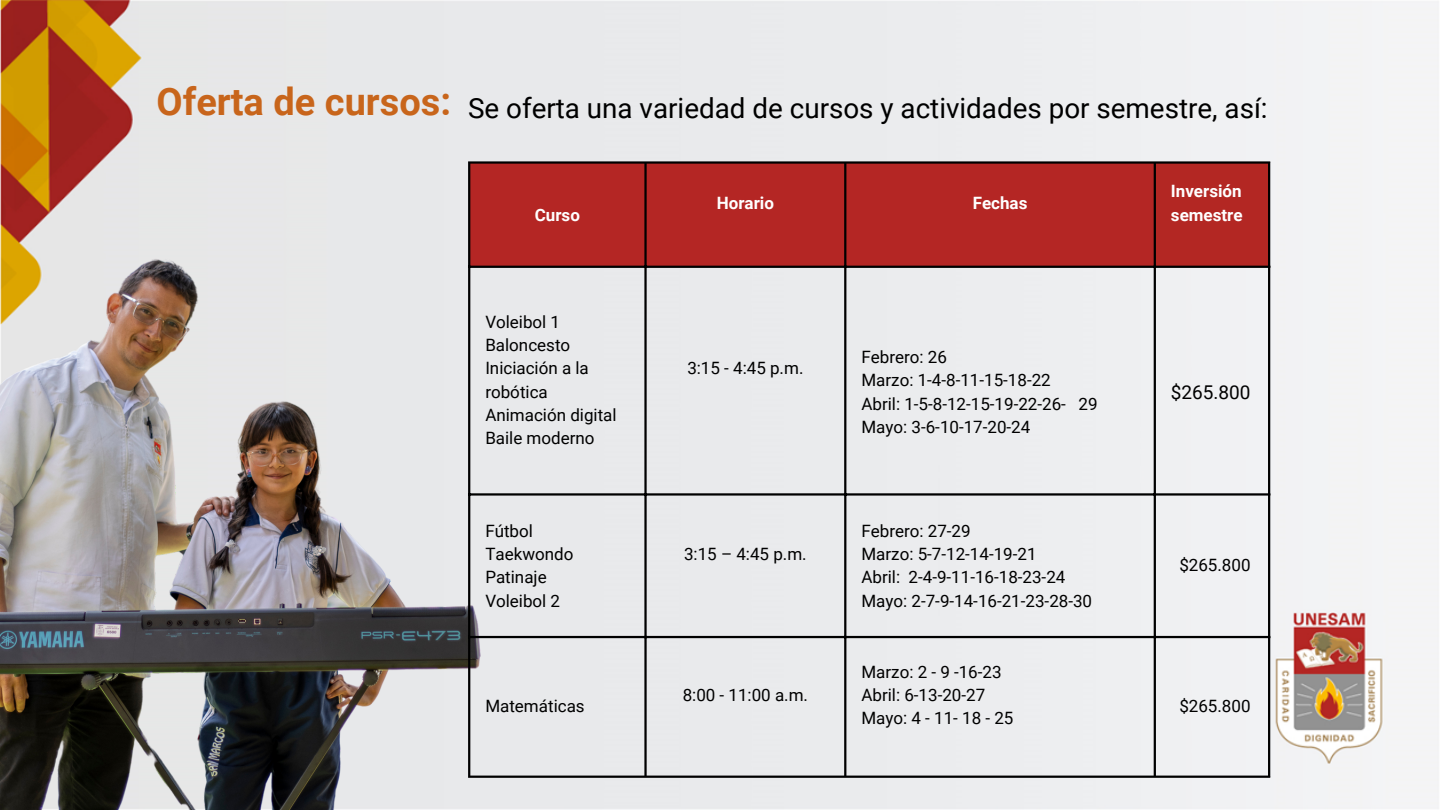
<style>
.page{position:relative;width:1440px;height:810px;background:#fff}
.page>*{position:absolute;margin:0;border:0;box-sizing:border-box;transform-origin:0 0}
.t1{font:700 38px "Roboto";color:#c8651b}
.t2{font:27.8px "Roboto";color:#000}
.t3{font:19px "Roboto";color:#000}
.t4{font:17px/23.2px "Roboto";color:#000}
.t5{font:700 17px/23.2px "Roboto";color:#fff}
</style>
<div class="page">
<div style="left:0;top:0;width:1439px;height:810px;background:#ecedef"></div>
<img style="left:0;top:170px;width:694px;height:640px">
<div style="left:470px;top:164px;width:684px;height:102px;background:#b42624"></div>
<div style="left:1155px;top:162px;width:114px;height:105px;background:#b32723"></div>
<hr style="left:468px;top:164px;width:2px;height:612px;background:#000">
<hr style="left:644px;top:164px;width:3px;height:612px;background:#000">
<hr style="left:844px;top:164px;width:2px;height:612px;background:#000">
<hr style="left:1154px;top:164px;width:2px;height:612px;background:#000">
<hr style="left:1268px;top:164px;width:2px;height:612px;background:#000">
<hr style="left:468px;top:161px;width:802px;height:3px;background:#000">
<hr style="left:468px;top:266px;width:802px;height:2px;background:#000">
<hr style="left:468px;top:493px;width:802px;height:3px;background:#000">
<hr style="left:468px;top:636px;width:802px;height:2px;background:#000">
<hr style="left:468px;top:776px;width:802px;height:2px;background:#000">
<p class="t1" style="left:157px;top:80px;width:296px">Oferta de cursos:</p>
<h1 class="t2" style="left:468px;top:92px;width:801px">Se oferta una variedad de cursos y actividades por semestre, así:</h1>
<p class="t5" style="left:535px;top:203px;width:47px">Curso</p>
<p class="t4" style="left:485px;top:310px;width:76px">Voleibol 1</p>
<p class="t4" style="left:485px;top:334px;width:86px">Baloncesto</p>
<p class="t4" style="left:485px;top:357px;width:105px">Iniciación a la robótica</p>
<p class="t4" style="left:485px;top:403px;width:133px">Animación digital</p>
<p class="t4" style="left:485px;top:427px;width:111px">Baile moderno</p>
<p class="t4" style="left:485px;top:519px;width:49px">Fútbol</p>
<p class="t4" style="left:485px;top:543px;width:90px">Taekwondo</p>
<p class="t4" style="left:485px;top:566px;width:63px">Patinaje</p>
<p class="t4" style="left:485px;top:589px;width:76px">Voleibol 2</p>
<p class="t4" style="left:485px;top:695px;width:101px">Matemáticas</p>
<p class="t5" style="left:717px;top:191px;width:59px">Horario</p>
<p class="t5" style="left:973px;top:191px;width:56px">Fechas</p>
<p class="t5" style="left:1171px;top:180px;width:73px">Inversión semestre</p>
<p class="t4" style="left:687px;top:357px;width:118px">3:15 - 4:45 p.m.</p>
<p class="t4" style="left:684px;top:543px;width:124px">3:15 – 4:45 p.m.</p>
<p class="t4" style="left:683px;top:684px;width:127px">8:00 - 11:00 a.m.</p>
<p class="t4" style="left:861px;top:346px;width:87px">Febrero: 26</p>
<p class="t4" style="left:861px;top:369px;width:191px">Marzo: 1-4-8-11-15-18-22</p>
<p class="t4" style="left:861px;top:392px;width:238px">Abril: 1-5-8-12-15-19-22-26- 29</p>
<p class="t4" style="left:861px;top:415px;width:170px">Mayo: 3-6-10-17-20-24</p>
<p class="t4" style="left:861px;top:519px;width:111px">Febrero: 27-29</p>
<p class="t4" style="left:861px;top:543px;width:177px">Marzo: 5-7-12-14-19-21</p>
<p class="t4" style="left:861px;top:566px;width:205px">Abril: 2-4-9-11-16-18-23-24</p>
<p class="t4" style="left:861px;top:589px;width:232px">Mayo: 2-7-9-14-16-21-23-28-30</p>
<p class="t4" style="left:861px;top:661px;width:142px">Marzo: 2 - 9 -16-23</p>
<p class="t4" style="left:861px;top:684px;width:125px">Abril: 6-13-20-27</p>
<p class="t4" style="left:861px;top:707px;width:154px">Mayo: 4 - 11- 18 - 25</p>
<p class="t3" style="left:1171px;top:382px;width:81px">$265.800</p>
<p class="t4" style="left:1179px;top:554px;width:73px">$265.800</p>
<p class="t4" style="left:1179px;top:695px;width:73px">$265.800</p>
</div>
